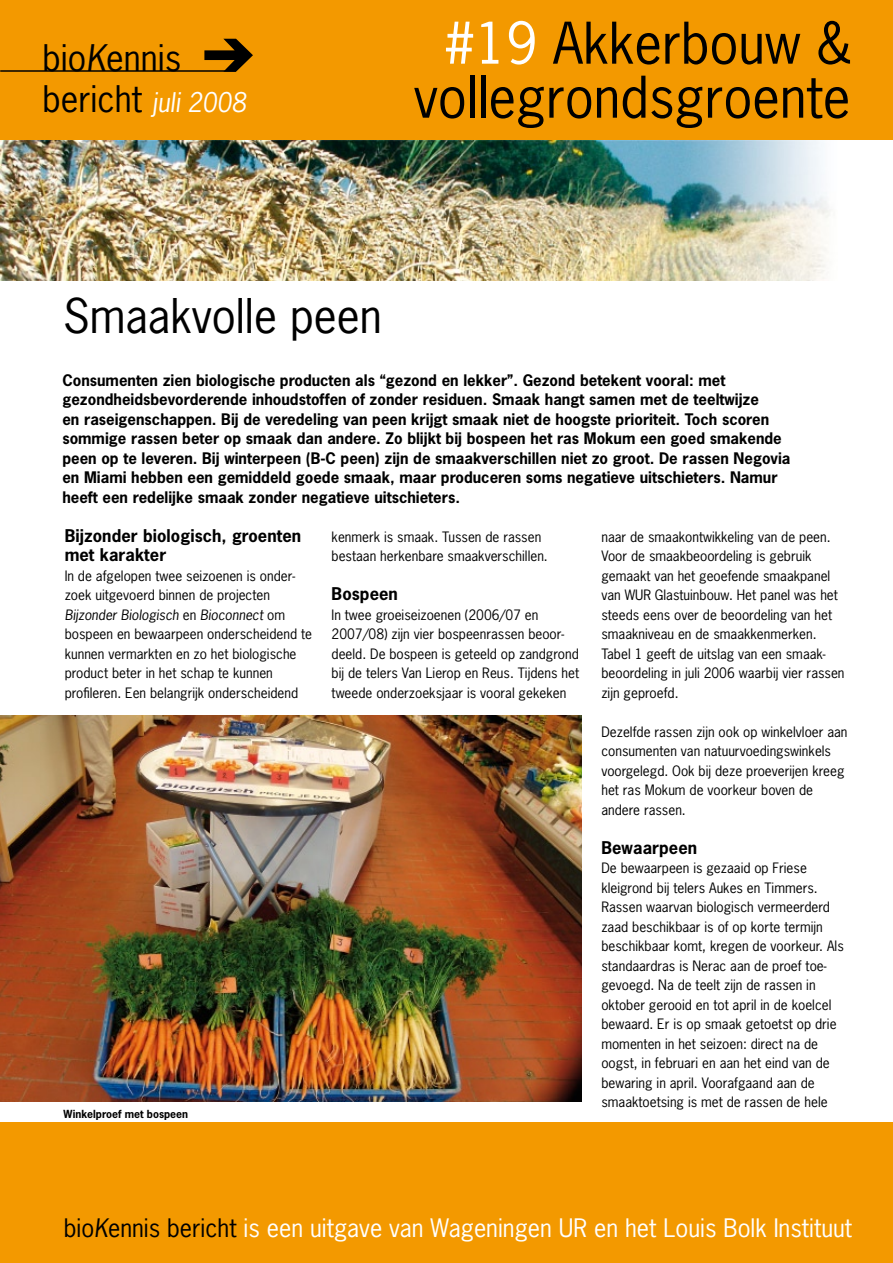
<style>
.page{position:relative;width:893px;height:1263px;background:#fff}
.page>*{position:absolute;margin:0;border:0;box-sizing:border-box;transform-origin:0 0}
.t1{font:66px "Bundesbahn Pi Three";color:#000}
.t2{font:54px/54px "News Gothic";color:#000;text-align:center}
.t3{font:45px "News Gothic";color:#000}
.t4{font:34.5px "News Gothic";color:#000}
.t5{font:italic 25.5px "News Gothic";color:#fff}
.t6{font:25.2px "News Gothic";color:#000}
.t7{font:24px "News Gothic";color:#fff}
.t8{font:700 16.5px/19.5px "News Gothic";letter-spacing:.005em;color:#000}
.t9{font:700 15px/19.5px "News Gothic";color:#000}
.t10{font:13.5px/19.5px "News Gothic";color:#000}
.t11{font:700 10.5px "News Gothic";color:#000}
.s1{font-style:italic}
.s2{font-style:normal;font-size:34.5px;color:#000}
.s3{color:#fff}
.s4{font-size:24.75px;color:#fff}
.s5{color:#000}
.s6{font-style:italic;color:#000}
</style>
<div class="page">
<div style="left:0;top:1123px;width:893px;height:140px;background:#f39900"></div>
<div style="left:0;top:0;width:893px;height:140px;background:#f39900"></div>
<hr style="left:0;top:70px;width:236px;height:2px;background:#000">
<img style="left:0;top:140px;width:831px;height:140px">
<img style="left:0;top:716px;width:581px;height:386px">
<h1 class="t1" style="left:256px;top:84px;width:54px;rotate:-180deg">z</h1>
<h3 class="t4" style="left:43px;top:36px;width:140px">bio<span class="s1">K</span>ennis</h3>
<h3 class="t5" style="left:43px;top:86px;width:205px"><span class="s2">bericht</span> juli 2008</h3>
<h2 class="t2" style="left:414px;top:16px;width:438px"><span class="s3">#19</span> Akkerbouw &amp; vollegrondsgroente</h2>
<h3 class="t6" style="left:444px;top:101px;width:408px"><span class="s4">#19</span> Akkerbouw en vollegrondsgroente</h3>
<h3 class="t3" style="left:63px;top:287px;width:320px">Smaakvolle peen</h3>
<p class="t9" style="left:62px;top:370px;width:730px">Consumenten zien biologische producten als “gezond en lekker”. Gezond betekent vooral: met gezondheidsbevorderende inhoudstoffen of zonder residuen. Smaak hangt samen met de teeltwijze<br>en raseigenschappen. Bij de veredeling van peen krijgt smaak niet de hoogste prioriteit. Toch scoren sommige rassen beter op smaak dan andere. Zo blijkt bij bospeen het ras Mokum een goed smakende peen op te leveren. Bij winterpeen (B-C peen) zijn de smaakverschillen niet zo groot. De rassen Negovia en Miami hebben een gemiddeld goede smaak, maar produceren soms negatieve uitschieters. Namur heeft een redelijke smaak zonder negatieve uitschieters.</p>
<p class="t10" style="left:601px;top:527px;width:245px">naar de smaakontwikkeling van de peen.<br>Voor de smaakbeoordeling is gebruik gemaakt van het geoefende smaakpanel van WUR Glastuinbouw. Het panel was het steeds eens over de beoordeling van het smaakniveau en de smaakkenmerken.<br>Tabel 1 geeft de uitslag van een smaak&shy;beoordeling in juli 2006 waarbij vier rassen zijn geproefd.</p>
<p class="t10" style="left:601px;top:722px;width:248px">Dezelfde rassen zijn ook op winkelvloer aan consumenten van natuurvoedingswinkels voorgelegd. Ook bij deze proeverijen kreeg het ras Mokum de voorkeur boven de andere rassen.</p>
<p class="t8" style="left:601px;top:837px;width:97px">Bewaarpeen</p>
<p class="t10" style="left:601px;top:858px;width:244px">De bewaarpeen is gezaaid op Friese kleigrond bij telers Aukes en Timmers.<br>Rassen waarvan biologisch vermeerderd zaad beschikbaar is of op korte termijn beschikbaar komt, kregen de voorkeur. Als standaardras is Nerac aan de proef toe&shy;gevoegd. Na de teelt zijn de rassen in oktober gerooid en tot april in de koelcel bewaard. Er is op smaak getoetst op drie momenten in het seizoen: direct na de oogst, in februari en aan het eind van de bewaring in april. Voorafgaand aan de smaaktoetsing is met de rassen de hele</p>
<p class="t8" style="left:65px;top:525px;width:238px">Bijzonder biologisch, groenten met karakter</p>
<p class="t10" style="left:65px;top:566px;width:249px">In de afgelopen twee seizoenen is onder&shy;zoek uitgevoerd binnen de projecten <span class="s1">Bijzonder Biologisch</span> en <span class="s1">Bioconnect</span> om bospeen en bewaarpeen onderscheidend te kunnen vermarkten en zo het biologische product beter in het schap te kunnen profileren. Een belangrijk onderscheidend</p>
<p class="t10" style="left:332px;top:527px;width:218px">kenmerk is smaak. Tussen de rassen bestaan herkenbare smaakverschillen.</p>
<p class="t8" style="left:332px;top:584px;width:68px">Bospeen</p>
<p class="t10" style="left:332px;top:605px;width:249px">In twee groeiseizoenen (2006/07 en 2007/08) zijn vier bospeenrassen beoor&shy;deeld. De bospeen is geteeld op zandgrond bij de telers Van Lierop en Reus. Tijdens het tweede onderzoeksjaar is vooral gekeken</p>
<p class="t11" style="left:64px;top:1107px;width:126px">Winkelproef met bospeen</p>
<h3 class="t7" style="left:64px;top:1212px;width:790px"><span class="s5">bio</span><span class="s6">K</span><span class="s5">ennis bericht</span> is een uitgave van Wageningen UR en het Louis Bolk Instituut</h3>
</div>
